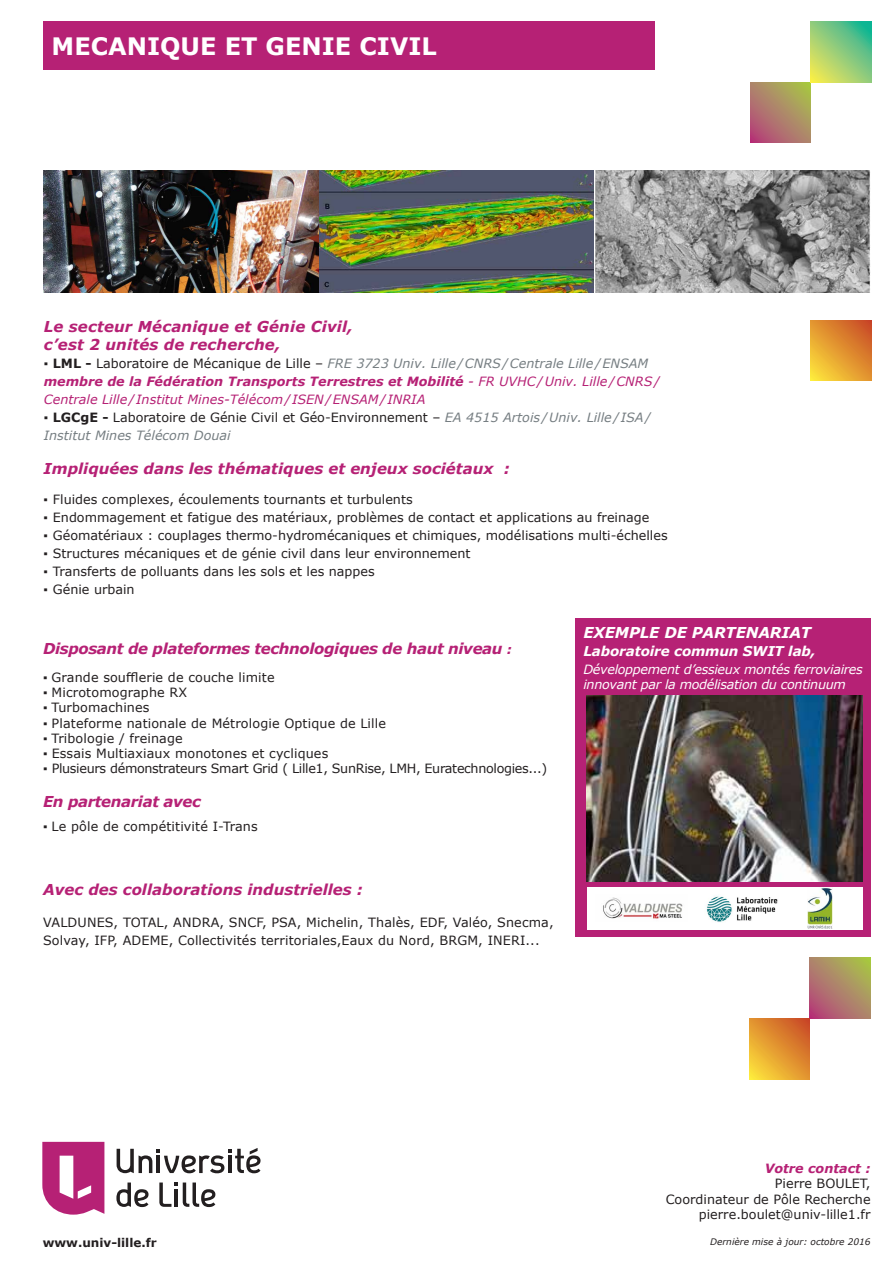
<style>
.page{position:relative;width:893px;height:1263px;background:#fff}
.page>*{position:absolute;margin:0;border:0;box-sizing:border-box;transform-origin:0 0}
.t1{font:700 24px "Verdana";color:#fff}
.t2{font:italic 700 15px/18px "Verdana";color:#b62175}
.t3{font:italic 700 15px "Verdana";letter-spacing:-.025em;color:#b62175}
.t4{font:italic 700 15px "Verdana";letter-spacing:-.01em;color:#fff}
.t5{font:italic 700 13.5px "Verdana";letter-spacing:-.01em;color:#fff}
.t6{font:12.75px/15.3px "Verdana";color:#231f20}
.t7{font:italic 12.75px/18px "Verdana";color:#b62175}
.t8{font:italic 12.75px/18px "Verdana";color:#767e82}
.t9{font:italic 12.75px/15.3px "Verdana";letter-spacing:-.025em;color:#fff}
.t10{font:12.75px "Verdana";letter-spacing:-.025em;color:#231f20}
.t11{font:italic 700 12.75px "Verdana";color:#b62175}
.t12{font:700 12px "Verdana";color:#231f20}
.t13{font:italic 9px "Verdana";color:#231f20}
.s1{font-style:normal;color:#231f20}
.s2{font-weight:700;font-style:normal;color:#231f20}
.s3{color:#767e82}
.s4{font-weight:700}
.s5{font-size:12.75px}
</style>
<div class="page">
<svg style="left:42px;top:1142px;width:62px;height:72px"></svg>
<svg style="left:116px;top:1182px;width:33px;height:25px"></svg>
<svg style="left:159px;top:1182px;width:57px;height:25px"></svg>
<svg style="left:117px;top:1148px;width:144px;height:25px"></svg>
<svg style="left:750px;top:82px;width:61px;height:61px;background:#ae8466"></svg>
<svg style="left:811px;top:21px;width:61px;height:61px;background:#8bcb79"></svg>
<div style="left:43px;top:21px;width:611px;height:49px;background:#b62175"></div>
<svg style="left:811px;top:320px;width:61px;height:61px;background:#e29530"></svg>
<div style="left:575px;top:618px;width:296px;height:319px;background:#b62175"></div>
<svg style="left:810px;top:957px;width:61px;height:61px;background:#ae8566"></svg>
<svg style="left:749px;top:1018px;width:61px;height:61px;background:#e29430"></svg>
<img style="left:43px;top:171px;width:827px;height:121px">
<div style="left:587px;top:887px;width:275px;height:42px;background:#fff"></div>
<img style="left:586px;top:695px;width:276px;height:186px">
<img style="left:603px;top:897px;width:80px;height:22px">
<img style="left:706px;top:896px;width:72px;height:26px">
<img style="left:808px;top:888px;width:25px;height:40px">
<h1 class="t1" style="left:52px;top:29px;width:387px">MECANIQUE ET GENIE CIVIL</h1>
<p class="t2" style="left:44px;top:317px;width:311px">Le secteur Mécanique et Génie Civil, c’est 2 unités de recherche,</p>
<p class="t7" style="left:44px;top:354px;width:617px"><span class="s1">▪</span> <span class="s2">LML -</span> <span class="s1">Laboratoire de Mécanique de Lille –</span> <span class="s3">FRE 3723 Univ. Lille/CNRS/Centrale Lille/ENSAM </span><span class="s4">membre de la Fédération Transports Terrestres et Mobilité</span> - FR UVHC/Univ. Lille/CNRS/<br>Centrale Lille/ Institut Mines-Télécom/ ISEN/ENSAM/ INRIA</p>
<p class="t8" style="left:44px;top:408px;width:609px"><span class="s1">▪</span> <span class="s2">LGCgE -</span> <span class="s1">Laboratoire de Génie Civil et Géo-Environnement –</span> EA 4515 Artois/Univ. Lille/ ISA/<br>Institut Mines Télécom Douai</p>
<p class="t2" style="left:44px;top:460px;width:468px">Impliquées dans les thématiques et enjeux sociétaux :</p>
<p class="t6" style="left:44px;top:492px;width:371px">▪ Fluides complexes, écoulements tournants et turbulents</p>
<p class="t6" style="left:44px;top:510px;width:607px">▪ Endommagement et fatigue des matériaux, problèmes de contact et applications au freinage</p>
<p class="t6" style="left:44px;top:528px;width:625px">▪ Géomatériaux : couplages thermo-hydromécaniques et chimiques, modélisations multi-échelles</p>
<p class="t6" style="left:44px;top:546px;width:428px">▪ Structures mécaniques et de génie civil dans leur environnement</p>
<p class="t6" style="left:44px;top:564px;width:333px">▪ Transferts de polluants dans les sols et les nappes</p>
<p class="t6" style="left:44px;top:582px;width:93px">▪ Génie urbain</p>
<p class="t3" style="left:43px;top:638px;width:470px">Disposant de plateformes technologiques de haut niveau <span class="s5">:</span></p>
<p class="t6" style="left:43px;top:669px;width:233px">▪ Grande soufflerie de couche limite</p>
<p class="t6" style="left:43px;top:684px;width:146px">▪ Microtomographe RX</p>
<p class="t6" style="left:43px;top:700px;width:108px">▪ Turbomachines</p>
<p class="t6" style="left:43px;top:715px;width:344px">▪ Plateforme nationale de Métrologie Optique de Lille</p>
<p class="t6" style="left:43px;top:730px;width:141px">▪ Tribologie / freinage</p>
<p class="t6" style="left:43px;top:746px;width:287px">▪ Essais Multiaxiaux monotones et cycliques</p>
<p class="t10" style="left:43px;top:760px;width:506px">▪ Plusieurs démonstrateurs Smart Grid ( Lille1, SunRise, LMH, Euratechnologies...)</p>
<p class="t3" style="left:43px;top:791px;width:159px">En partenariat avec</p>
<p class="t6" style="left:43px;top:819px;width:216px">▪ Le pôle de compétitivité I-Trans</p>
<p class="t2" style="left:43px;top:880px;width:321px">Avec des collaborations industrielles :</p>
<p class="t6" style="left:43px;top:913px;width:512px;line-height:18px">VALDUNES, TOTAL, ANDRA, SNCF, PSA, Michelin, Thalès, EDF, Valéo, Snecma,<br>Solvay, IFP, ADEME, Collectivités territoriales,Eaux du Nord, BRGM, INERI...</p>
<p class="t4" style="left:583px;top:622px;width:229px">EXEMPLE DE PARTENARIAT</p>
<p class="t5" style="left:583px;top:641px;width:234px">Laboratoire commun SWIT lab,</p>
<p class="t9" style="left:583px;top:661px;width:281px">Développement d’essieux montés ferroviaires innovant par la modélisation du continuum</p>
<p class="t12" style="left:43px;top:1234px;width:116px">www.univ-lille.fr</p>
<p class="t11" style="left:765px;top:1159px;width:107px">Votre contact :</p>
<p class="t6" style="left:666px;top:1176px;width:206px;text-align:right">Pierre BOULET,<br>Coordinateur de Pôle Recherche pierre.boulet@univ-lille1.fr</p>
<p class="t13" style="left:710px;top:1235px;width:162px">Dernière mise à jour: octobre 2016</p>
</div>
